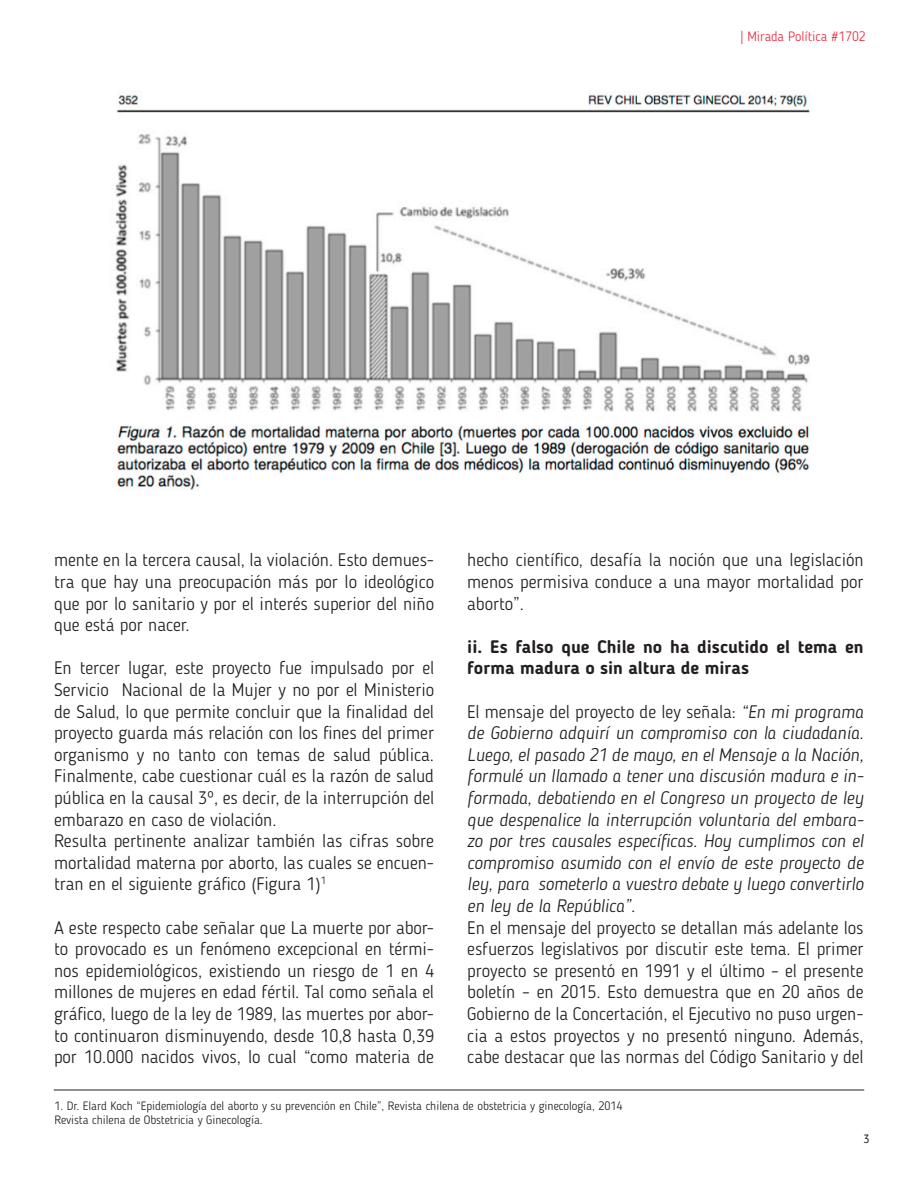
<style>
.page{position:relative;width:918px;height:1188px;background:#fff}
.page>*{position:absolute;margin:0;border:0;box-sizing:border-box;transform-origin:0 0}
.t1{font:300 18px/21.6px "Blogger Sans";color:#231f20;text-align:justify}
.t2{font:italic 300 18px/21.6px "Blogger Sans";color:#231f20;text-align:justify}
.t3{font:700 18px/21.6px "Blogger Sans";color:#231f20}
.t4{font:300 13.5px "Blogger Sans";color:#ed2b42}
.t5{font:300 12px "Blogger Sans";color:#231f20}
.t6{font:12px "Blogger Sans";color:#231f20}
.s1{font-style:normal}
</style>
<div class="page">
<img style="left:115px;top:92px;width:695px;height:399px">
<hr style="left:54px;top:1090px;width:810px;height:1px;background:#231f20">
<p class="t4" style="left:740px;top:29px;width:127px">| Mirada Política #1702</p>
<p class="t1" style="left:467px;top:549px;width:398px">hecho científico, desafía la noción que una legislación menos permisiva conduce a una mayor mortalidad por aborto”.</p>
<p class="t3" style="left:467px;top:636px;width:398px">ii. Es falso que Chile no ha discutido el tema en forma madura o sin altura de miras</p>
<p class="t2" style="left:467px;top:701px;width:398px"><span class="s1">El mensaje del proyecto de ley señala:</span> “En mi programa de Gobierno adquirí un compromiso con la ciudadanía.<br>Luego, el pasado 21 de mayo, en el Mensaje a la Nación, formulé un llamado a tener una discusión madura e in&shy;formada, debatiendo en el Congreso un proyecto de ley que despenalice la interrupción voluntaria del embara&shy;zo por tres causales específicas. Hoy cumplimos con el compromiso asumido con el envío de este proyecto de ley, para someterlo a vuestro debate y luego convertirlo en ley de la República”.</p>
<p class="t1" style="left:467px;top:917px;width:398px">En el mensaje del proyecto se detallan más adelante los esfuerzos legislativos por discutir este tema. El primer proyecto se presentó en 1991 y el último – el presente boletín – en 2015. Esto demuestra que en 20 años de Gobierno de la Concertación, el Ejecutivo no puso urgen&shy;cia a estos proyectos y no presentó ninguno. Además, cabe destacar que las normas del Código Sanitario y del</p>
<p class="t5" style="left:54px;top:1099px;width:569px">1. Dr. Elard Koch “Epidemiología del aborto y su prevención en Chile”, Revista chilena de obstetricia y ginecología, 2014</p>
<p class="t5" style="left:54px;top:1113px;width:210px">Revista chilena de Obstetricia y Ginecología.</p>
<p class="t1" style="left:54px;top:549px;width:382px">mente en la tercera causal, la violación. Esto demues&shy;tra que hay una preocupación más por lo ideológico que por lo sanitario y por el interés superior del niño que está por nacer.</p>
<p class="t1" style="left:54px;top:657px;width:382px">En tercer lugar, este proyecto fue impulsado por el Servicio Nacional de la Mujer y no por el Ministerio de Salud, lo que permite concluir que la finalidad del proyecto guarda más relación con los fines del primer organismo y no tanto con temas de salud pública.<br>Finalmente, cabe cuestionar cuál es la razón de salud pública en la causal 3º, es decir, de la interrupción del embarazo en caso de violación.</p>
<p class="t1" style="left:54px;top:830px;width:382px">Resulta pertinente analizar también las cifras sobre mortalidad materna por aborto, las cuales se encuen&shy;tran en el siguiente gráfico (Figura 1)<sup>1</sup></p>
<p class="t1" style="left:54px;top:917px;width:382px">A este respecto cabe señalar que La muerte por abor&shy;to provocado es un fenómeno excepcional en térmi&shy;nos epidemiológicos, existiendo un riesgo de 1 en 4 millones de mujeres en edad fértil. Tal como señala el gráfico, luego de la ley de 1989, las muertes por abor&shy;to continuaron disminuyendo, desde 10,8 hasta 0,39 por 10.000 nacidos vivos, lo cual “como materia de</p>
<p class="t6" style="left:864px;top:1132px;width:7px">3</p>
</div>
